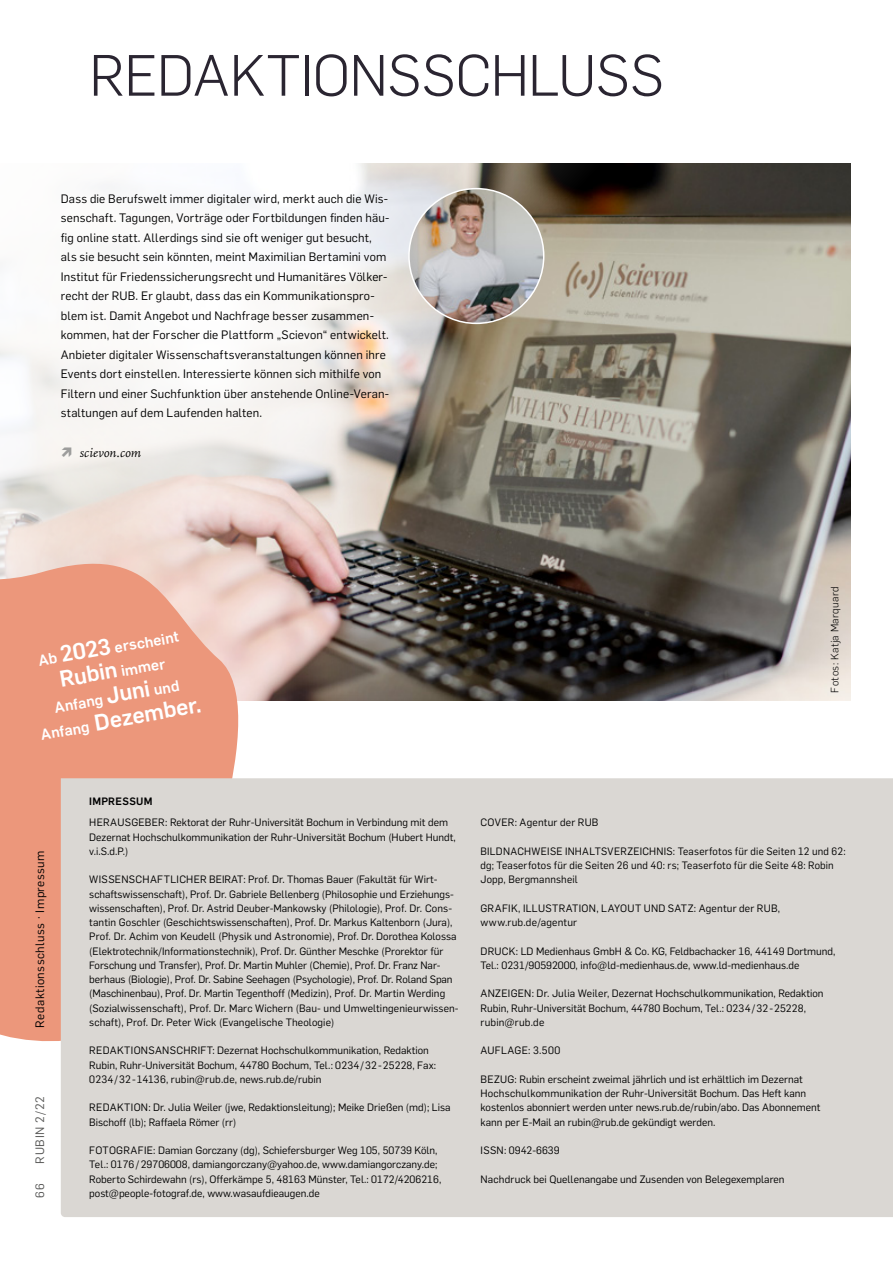
<style>
.page{position:relative;width:893px;height:1263px;background:#fff}
.page>*{position:absolute;margin:0;border:0;box-sizing:border-box;transform-origin:0 0}
.t1{font:300 57px "Rub Flama";letter-spacing:-.005em;color:#2a2531}
.t2{font:700 22.5px "Rub Flama";color:#fff}
.t3{font:700 15px "Rub Flama";color:#fff}
.t4{font:italic 12.75px "RUB Scala MZ";letter-spacing:.02em;color:#000}
.t5{font:12px/19.5px "Rub Flama";letter-spacing:.015em;color:#000}
.t6{font:12px "Rub Flama";letter-spacing:.04em;color:#000}
.t7{font:12px "Rub Flama";letter-spacing:.055em;color:#575756}
.t8{font:10.5px/14.2px "Rub Flama";color:#000}
.t9{font:10.5px/14.2px "Rub Flama";letter-spacing:.02em;color:#000}
.t10{font:300 10.5px "Rub Flama";letter-spacing:.04em;color:#000}
.t11{font:10.5px "Rub Flama";letter-spacing:.025em;color:#000}
.t12{font:700 10.5px "Rub Flama";letter-spacing:.025em;color:#000}
.s1{font-size:22.5px}
.s2{font-size:15px}
</style>
<div class="page">
<img style="left:274px;top:164px;width:576px;height:536px">
<img style="left:409px;top:189px;width:135px;height:134px;border-radius:67px">
<svg style="left:0;top:558px;width:274px;height:484px;background:#eca68e"></svg>
<svg style="left:0;top:163px;width:446px;height:395px"></svg>
<div style="left:61px;top:778px;width:832px;height:439px;background:#dad7d3"></div>
<svg style="left:62px;top:447px;width:9px;height:9px"></svg>
<h1 class="t1" style="left:89px;top:37px;width:576px">REDAKTIONSSCHLUSS</h1>
<p class="t5" style="left:61px;top:188px;width:330px">Dass die Berufswelt immer digitaler wird, merkt auch die Wis&shy;senschaft. Tagungen, Vorträge oder Fortbildungen finden häu&shy;fig online statt. Allerdings sind sie oft weniger gut besucht, als sie besucht sein könnten, meint Maximilian Bertamini vom Institut für Friedenssicherungsrecht und Humanitäres Völker&shy;recht der RUB. Er glaubt, dass das ein Kommunikationspro&shy;blem ist. Damit Angebot und Nachfrage besser zusammen&shy;kommen, hat der Forscher die Plattform „Scievon“ entwickelt.<br>Anbieter digitaler Wissenschaftsveranstaltungen können ihre Events dort einstellen. Interessierte können sich mithilfe von Filtern und einer Suchfunktion über anstehende Online-Veran&shy;staltungen auf dem Laufenden halten.</p>
<p class="t4" style="left:80px;top:444px;width:63px">scievon.com</p>
<h3 class="t3" style="left:37px;top:650px;width:144px;rotate:-10deg">Ab <span class="s1">2023</span> erscheint</h3>
<h2 class="t2" style="left:57px;top:663px;width:108px;rotate:-10deg">Rubin <span class="s2">immer</span></h2>
<h3 class="t3" style="left:53px;top:697px;width:128px;rotate:-10deg">Anfang <span class="s1">Juni</span> und</h3>
<h2 class="t2" style="left:38px;top:716px;width:164px;rotate:-10deg"><span class="s2">Anfang</span> Dezember.</h2>
<p class="t10" style="left:828px;top:692px;width:108px;rotate:-90deg">Fotos: Katja Marquard</p>
<p class="t6" style="left:32px;top:1027px;width:179px;rotate:-90deg">Redaktionsschluss · Impressum</p>
<p class="t7" style="left:32px;top:1163px;width:69px;rotate:-90deg">RUBIN 2/22</p>
<p class="t7" style="left:32px;top:1197px;width:16px;rotate:-90deg">66</p>
<p class="t12" style="left:89px;top:793px;width:65px">IMPRESSUM</p>
<p class="t8" style="left:89px;top:815px;width:368px">HERAUSGEBER: Rektorat der Ruhr-Universität Bochum in Verbindung mit dem<br>Dezernat Hochschulkommunikation der Ruhr-Universität Bochum (Hubert Hundt, v.i.S.d.P.)</p>
<p class="t8" style="left:89px;top:872px;width:371px">WISSENSCHAFTLICHER BEIRAT: Prof. Dr. Thomas Bauer (Fakultät für Wirt&shy;schaftswissenschaft), Prof. Dr. Gabriele Bellenberg (Philosophie und Erziehungs&shy;wissenschaften), Prof. Dr. Astrid Deuber-Mankowsky (Philologie), Prof. Dr. Cons&shy;tantin Goschler (Geschichtswissenschaften), Prof. Dr. Markus Kaltenborn (Jura), Prof. Dr. Achim von Keudell (Physik und Astronomie), Prof. Dr. Dorothea Kolossa (Elektrotechnik/Informationstechnik), Prof. Dr. Günther Meschke (Prorektor für Forschung und Transfer), Prof. Dr. Martin Muhler (Chemie), Prof. Dr. Franz Nar&shy;berhaus (Biologie), Prof. Dr. Sabine Seehagen (Psychologie), Prof. Dr. Roland Span (Maschinenbau), Prof. Dr. Martin Tegenthoff (Medizin), Prof. Dr. Martin Werding (Sozialwissenschaft), Prof. Dr. Marc Wichern (Bau- und Umweltingenieurwissen&shy;schaft), Prof. Dr. Peter Wick (Evangelische Theologie)</p>
<p class="t8" style="left:89px;top:1043px;width:348px">REDAKTIONSANSCHRIFT: Dezernat Hochschulkommunikation, Redaktion<br>Rubin, Ruhr-Universität Bochum, 44780 Bochum, Tel.: 0234/32-25228, Fax:<br>0234/32-14136, rubin@rub.de, news.rub.de/rubin</p>
<p class="t8" style="left:89px;top:1100px;width:363px">REDAKTION: Dr. Julia Weiler (jwe, Redaktionsleitung); Meike Drießen (md); Lisa<br>Bischoff (lb); Raffaela Römer (rr)</p>
<p class="t8" style="left:89px;top:1142px;width:354px">FOTOGRAFIE: Damian Gorczany (dg), Schiefersburger Weg 105, 50739 Köln, Tel.: 0176/29706008, damiangorczany@yahoo.de, www.damiangorczany.de; Roberto Schirdewahn (rs), Offerkämpe 5, 48163 Münster, Tel.: 0172/4206216, post@people-fotograf.de, www.wasaufdieaugen.de</p>
<p class="t9" style="left:480px;top:815px;width:120px">COVER: Agentur der RUB</p>
<p class="t9" style="left:480px;top:843px;width:367px">BILDNACHWEISE INHALTSVERZEICHNIS: Teaserfotos für die Seiten 12 und 62: dg; Teaserfotos für die Seiten 26 und 40: rs; Teaserfoto für die Seite 48: Robin<br>Jopp, Bergmannsheil</p>
<p class="t9" style="left:480px;top:900px;width:301px">GRAFIK, ILLUSTRATION, LAYOUT UND SATZ: Agentur der RUB, www.rub.de/agentur</p>
<p class="t8" style="left:480px;top:943px;width:357px">DRUCK: LD Medienhaus GmbH &amp; Co. KG, Feldbachacker 16, 44149 Dortmund,<br>Tel.: 0231/90592000, info@ld-medienhaus.de, www.ld-medienhaus.de</p>
<p class="t8" style="left:480px;top:986px;width:344px">ANZEIGEN: Dr. Julia Weiler, Dezernat Hochschulkommunikation, Redaktion<br>Rubin, Ruhr-Universität Bochum, 44780 Bochum, Tel.: 0234/32-25228, rubin@rub.de</p>
<p class="t11" style="left:480px;top:1043px;width:81px">AUFLAGE: 3.500</p>
<p class="t8" style="left:480px;top:1071px;width:342px">BEZUG: Rubin erscheint zweimal jährlich und ist erhältlich im Dezernat Hochschulkommunikation der Ruhr-Universität Bochum. Das Heft kann kostenlos abonniert werden unter news.rub.de/rubin/abo. Das Abonnement kann per E-Mail an rubin@rub.de gekündigt werden.</p>
<p class="t8" style="left:480px;top:1142px;width:81px">ISSN: 0942-6639</p>
<p class="t8" style="left:480px;top:1171px;width:306px">Nachdruck bei Quellenangabe und Zusenden von Belegexemplaren</p>
</div>
